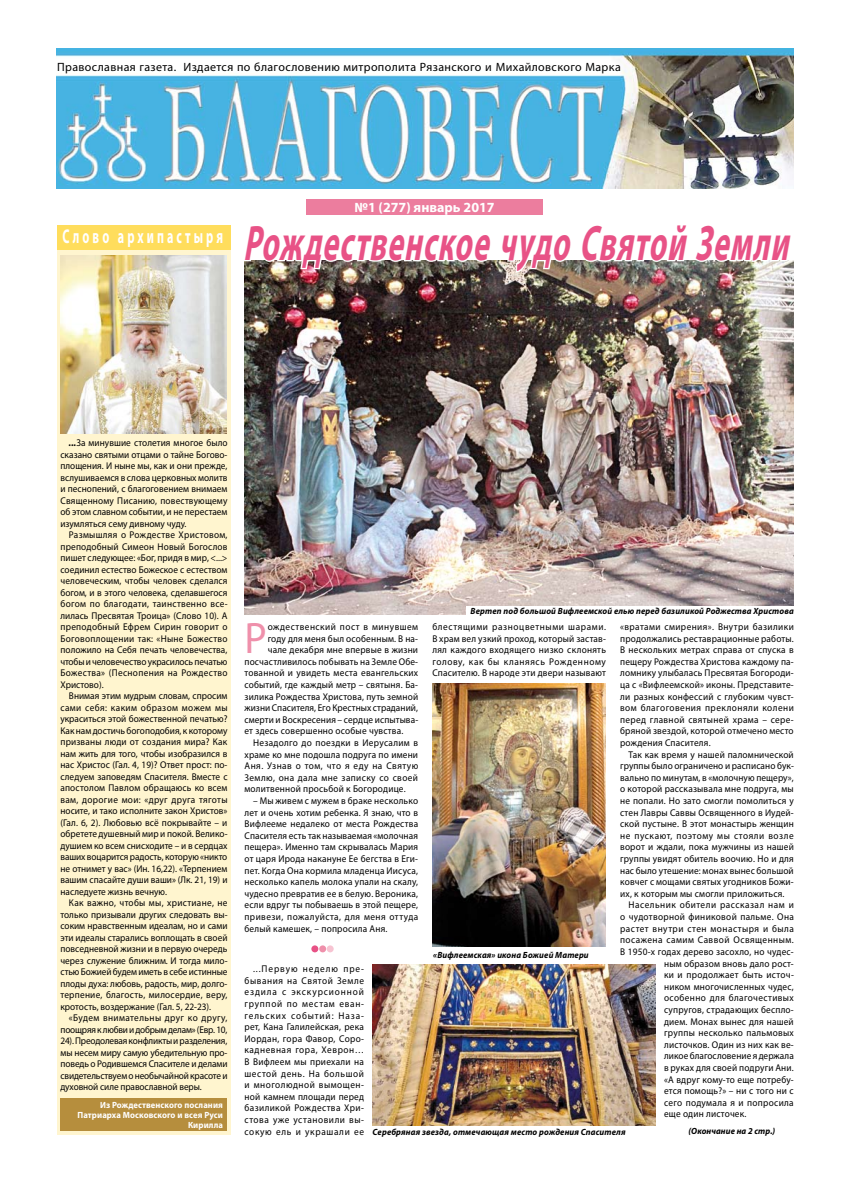
<style>
.page{position:relative;width:842px;height:1191px;background:#fff}
.page>*{position:absolute;margin:0;border:0;box-sizing:border-box;transform-origin:0 0}
.t1{font:italic 700 50px "Myriad Pro";color:#e85286;scale:.6 1}
.t2{font:44.2px "Myriad Pro";color:#ef90ab;scale:.95 1}
.t3{font:700 20px "Myriad Pro";letter-spacing:.26em;color:#fff;scale:.6 1}
.t4{font:700 14px "Myriad Pro";color:#fff}
.t5{font:12px "Myriad Pro";letter-spacing:.03em;color:#000}
.t6{font:9.8px/11.5px "Myriad Pro";letter-spacing:.02em;color:#000;text-align:justify;scale:.95 1}
.t7{font:9.8px "Myriad Pro";letter-spacing:.05em;color:#000;scale:.95 1}
.t8{font:9.8px "Myriad Pro";letter-spacing:.04em;color:#000;scale:.95 1}
.t9{font:9.8px "Myriad Pro";letter-spacing:.06em;color:#000;scale:.95 1}
.t10{font:italic 700 9px "Myriad Pro";letter-spacing:.015em;color:#000;scale:.95 1}
.t11{font:700 9px/10px "Myriad Pro";letter-spacing:.01em;color:#fff;text-align:right;scale:.95 1}
.s1{font-weight:700;font-style:italic}
</style>
<div class="page">
<img style="left:57px;top:48px;width:737px;height:140px">
<div style="left:306px;top:199px;width:236px;height:16px;background:#ec7d9e"></div>
<img style="left:244px;top:274px;width:550px;height:341px">
<img style="left:244px;top:260px;width:550px;height:14px">
<div style="left:311px;top:945px;width:7px;height:7px;background:#e85286;border-radius:50%"></div>
<div style="left:319px;top:945px;width:7px;height:7px;background:#ef90ab;border-radius:50%"></div>
<div style="left:327px;top:945px;width:7px;height:7px;background:#f7c4d2;border-radius:50%"></div>
<img style="left:373px;top:964px;width:282px;height:161px">
<img style="left:433px;top:683px;width:172px;height:263px">
<div style="left:57px;top:225px;width:173px;height:909px;background:#fff5cf"></div>
<div style="left:57px;top:225px;width:173px;height:25px;background:#ffdd5c"></div>
<img style="left:60px;top:256px;width:167px;height:177px">
<div style="left:61px;top:1098px;width:166px;height:32px;background:#b68e3d"></div>
<div style="left:466px;top:606px;width:330px;height:11px;background:#fff"></div>
<p class="t5" style="left:57px;top:59px;width:565px">Православная газета. Издается по благословению митрополита Рязанского и Михайловского Марка</p>
<h3 class="t3" style="left:62px;top:223px;width:269px">Слово архипастыря</h3>
<h3 class="t4" style="left:354px;top:198px;width:142px">№1 (277) январь 2017</h3>
<h1 class="t1" style="left:243px;top:210px;width:928px">Рождественскоечудо Святой Земли</h1>
<p class="t6" style="left:60px;top:437px;width:177px;text-indent:9px"><span class="s1">...</span>За минувшие столетия многое было сказано святыми отцами о тайне Богово&shy;площения. И ныне мы, как и они прежде, вслушиваемся в слова церковных молитв и песнопений, с благоговением внимаем Священному Писанию, повествующему об этом славном событии, и не перестаем изумляться сему дивному чуду.</p>
<p class="t6" style="left:60px;top:529px;width:177px;text-indent:9px">Размышляя о Рождестве Христовом, преподобный Симеон Новый Богослов пишет следующее: «Бог, придя в мир, &lt;...&gt; соединил естество Божеское с естеством человеческим, чтобы человек сделался богом, и в этого человека, сделавшегося богом по благодати, таинственно все&shy;лилась Пресвятая Троица» (Слово 10). А преподобный Ефрем Сирин говорит о Боговоплощении так: «Ныне Божество положило на Себя печать человечества, чтобы и человечество украсилось печатью Божества» (Песнопения на Рождество Христово).</p>
<p class="t6" style="left:60px;top:690px;width:177px;text-indent:9px">Внимая этим мудрым словам, спросим сами себя: каким образом можем мы украситься этой божественной печатью?<br>Как нам достичь богоподобия, к которому призваны люди от создания мира? Как нам жить для того, чтобы изобразился в нас Христос (Гал. 4, 19)? Ответ прост: по&shy;следуем заповедям Спасителя. Вместе с апостолом Павлом обращаюсь ко всем вам, дорогие мои: «друг друга тяготы носите, и тако исполните закон Христов» (Гал. 6, 2). Любовью всё покрывайте – и обретете душевный мир и покой. Велико&shy;душием ко всем снисходите – и в сердцах ваших воцарится радость, которую «никто не отнимет у вас» (Ин. 16,22). «Терпением вашим спасайте души ваши» (Лк. 21, 19) и наследуете жизнь вечную.</p>
<p class="t6" style="left:60px;top:897px;width:177px;text-indent:9px">Как важно, чтобы мы, христиане, не только призывали других следовать вы&shy;соким нравственным идеалам, но и сами эти идеалы старались воплощать в своей повседневной жизни и в первую очередь через служение ближним. И тогда мило&shy;стью Божией будем иметь в себе истинные плоды духа: любовь, радость, мир, долго&shy;терпение, благость, милосердие, веру, кротость, воздержание (Гал. 5, 22-23).</p>
<p class="t6" style="left:60px;top:1012px;width:177px;text-indent:9px">«Будем внимательны друг ко другу, поощряя к любви и добрым делам» (Евр. 10, 24). Преодолевая конфликты и разделения, мы несем миру самую убедительную про&shy;поведь о Родившемся Спасителе и делами свидетельствуем о необычайной красоте и духовной силе православной веры.</p>
<p class="t11" style="left:78px;top:1099px;width:154px">Из Рождественского послания<br>Патриарха Московского и всея Руси<br>Кирилла</p>
<p class="t10" style="left:471px;top:605px;width:342px">Вертеп под большой Вифлеемской елью перед базиликой Роджества Христова</p>
<p class="t6" style="left:620px;top:620px;width:184px">«вратами смирения». Внутри базилики продолжались реставрационные работы.<br>В нескольких метрах справа от спуска в пещеру Рождества Христова каждому па&shy;ломнику улыбалась Пресвятая Богороди&shy;ца с «Вифлеемской» иконы. Представите&shy;ли разных конфессий с глубоким чувст&shy;вом благоговения преклоняли колени перед главной святыней храма – сере&shy;бряной звездой, которой отмечено место рождения Спасителя.</p>
<p class="t6" style="left:629px;top:748px;width:175px">Так как время у нашей паломнической</p>
<p class="t6" style="left:620px;top:760px;width:184px">группы было ограничено и расписано бук-</p>
<p class="t6" style="left:620px;top:771px;width:184px">вально по минутам, в «молочную пещеру»,</p>
<p class="t6" style="left:620px;top:783px;width:184px">о которой рассказывала мне подруга, мы</p>
<p class="t6" style="left:620px;top:795px;width:184px">не попали. Но зато смогли помолиться у</p>
<p class="t6" style="left:620px;top:806px;width:184px">стен Лавры Саввы Освященного в Иудей-</p>
<p class="t6" style="left:620px;top:818px;width:184px">ской пустыне. В этот монастырь женщин</p>
<p class="t9" style="left:620px;top:829px;width:184px">не пускают, поэтому мы стояли возле</p>
<p class="t6" style="left:620px;top:841px;width:184px">ворот и ждали, пока мужчины из нашей</p>
<p class="t6" style="left:620px;top:853px;width:184px">группы увидят обитель воочию. Но и для</p>
<p class="t6" style="left:620px;top:864px;width:184px">нас было утешение: монах вынес большой</p>
<p class="t6" style="left:620px;top:876px;width:184px">ковчег с мощами святых угодников Божи-</p>
<p class="t6" style="left:620px;top:887px;width:175px">их, к которым мы смогли приложиться.</p>
<p class="t7" style="left:629px;top:899px;width:175px">Насельник обители рассказал нам и</p>
<p class="t6" style="left:620px;top:911px;width:184px">о чудотворной финиковой пальме. Она</p>
<p class="t7" style="left:620px;top:922px;width:184px">растет внутри стен монастыря и была</p>
<p class="t7" style="left:620px;top:934px;width:184px">посажена самим Саввой Освященным.</p>
<p class="t6" style="left:620px;top:945px;width:184px">В 1950-х годах дерево засохло, но чудес-</p>
<p class="t6" style="left:664px;top:957px;width:138px">ным образом вновь дало рост-</p>
<p class="t6" style="left:664px;top:969px;width:138px">ки и продолжает быть источ-</p>
<p class="t6" style="left:664px;top:980px;width:138px">ником многочисленных чудес,</p>
<p class="t8" style="left:664px;top:992px;width:138px">особенно для благочестивых</p>
<p class="t6" style="left:664px;top:1003px;width:138px">супругов, страдающих беспло-</p>
<p class="t6" style="left:664px;top:1015px;width:138px">дием. Монах вынес для нашей</p>
<p class="t6" style="left:664px;top:1027px;width:138px">группы несколько пальмовых</p>
<p class="t6" style="left:664px;top:1038px;width:138px">листочков. Один из них как ве-</p>
<p class="t6" style="left:664px;top:1050px;width:138px">ликое благословение я держала</p>
<p class="t6" style="left:664px;top:1061px;width:138px">в руках для своей подруги Ани.</p>
<p class="t6" style="left:664px;top:1073px;width:138px">«А вдруг кому-то еще потребу-</p>
<p class="t6" style="left:664px;top:1085px;width:138px">ется помощь?» – ни с того ни с</p>
<p class="t6" style="left:664px;top:1096px;width:138px">сего подумала я и попросила</p>
<p class="t6" style="left:664px;top:1108px;width:88px">еще один листочек.</p>
<p class="t10" style="left:373px;top:1125px;width:268px">Серебряная звезда, отмечающая место рождения Спасителя</p>
<p class="t6" style="left:432px;top:621px;width:184px">блестящими разноцветными шарами.<br>В храм вел узкий проход, который застав&shy;лял каждого входящего низко склонять голову, как бы кланяясь Рожденному Спасителю. В народе эти двери называют</p>
<h2 class="t2" style="left:244px;top:611px;width:25px">Р</h2>
<p class="t7" style="left:268px;top:620px;width:160px">ождественский пост в минувшем</p>
<p class="t6" style="left:268px;top:632px;width:160px">году для меня был особенным. В на-</p>
<p class="t6" style="left:268px;top:644px;width:160px">чале декабря мне впервые в жизни</p>
<p class="t6" style="left:244px;top:655px;width:184px">посчастливилось побывать на Земле Обе-</p>
<p class="t6" style="left:244px;top:667px;width:184px">тованной и увидеть места евангельских</p>
<p class="t6" style="left:244px;top:679px;width:184px">событий, где каждый метр – святыня. Ба-</p>
<p class="t6" style="left:244px;top:690px;width:184px">зилика Рождества Христова, путь земной</p>
<p class="t6" style="left:244px;top:702px;width:184px">жизни Спасителя, Его Крестных страданий,</p>
<p class="t6" style="left:244px;top:713px;width:184px">смерти и Воскресения – сердце испытыва-</p>
<p class="t6" style="left:244px;top:725px;width:169px">ет здесь совершенно особые чувства.</p>
<p class="t6" style="left:253px;top:737px;width:175px">Незадолго до поездки в Иерусалим в</p>
<p class="t6" style="left:244px;top:748px;width:184px">храме ко мне подошла подруга по имени</p>
<p class="t7" style="left:244px;top:760px;width:184px">Аня. Узнав о том, что я еду на Святую</p>
<p class="t8" style="left:244px;top:771px;width:184px">Землю, она дала мне записку со своей</p>
<p class="t6" style="left:244px;top:783px;width:171px">молитвенной просьбой к Богородице.</p>
<p class="t6" style="left:244px;top:794px;width:184px;text-indent:9px">– Мы живем с мужем в браке несколько лет и очень хотим ребенка. Я знаю, что в Вифлееме недалеко от места Рождества Спасителя есть так называемая «молочная пещера». Именно там скрывалась Мария от царя Ирода накануне Ее бегства в Еги&shy;пет. Когда Она кормила младенца Иисуса, несколько капель молока упали на скалу, чудесно превратив ее в белую. Вероника, если вдруг ты побываешь в этой пещере, привези, пожалуйста, для меня оттуда белый камешек, – попросила Аня.</p>
<p class="t6" style="left:244px;top:963px;width:127px;text-indent:9px">...Первую неделю пре&shy;бывания на Святой Земле ездила с экскурсионной группой по местам еван&shy;гельских событий: Наза&shy;рет, Кана Галилейская, река Иордан, гора Фавор, Соро&shy;кадневная гора, Хеврон… В Вифлеем мы приехали на шестой день. На большой и многолюдной вымощен&shy;ной камнем площади перед базиликой Рождества Хри&shy;стова уже установили вы&shy;сокую ель и украшали ее</p>
<p class="t10" style="left:433px;top:949px;width:165px">«Вифлеемская» икона Божией Матери</p>
<p class="t10" style="left:688px;top:1125px;width:93px">(Окончание на 2 стр.)</p>
</div>
